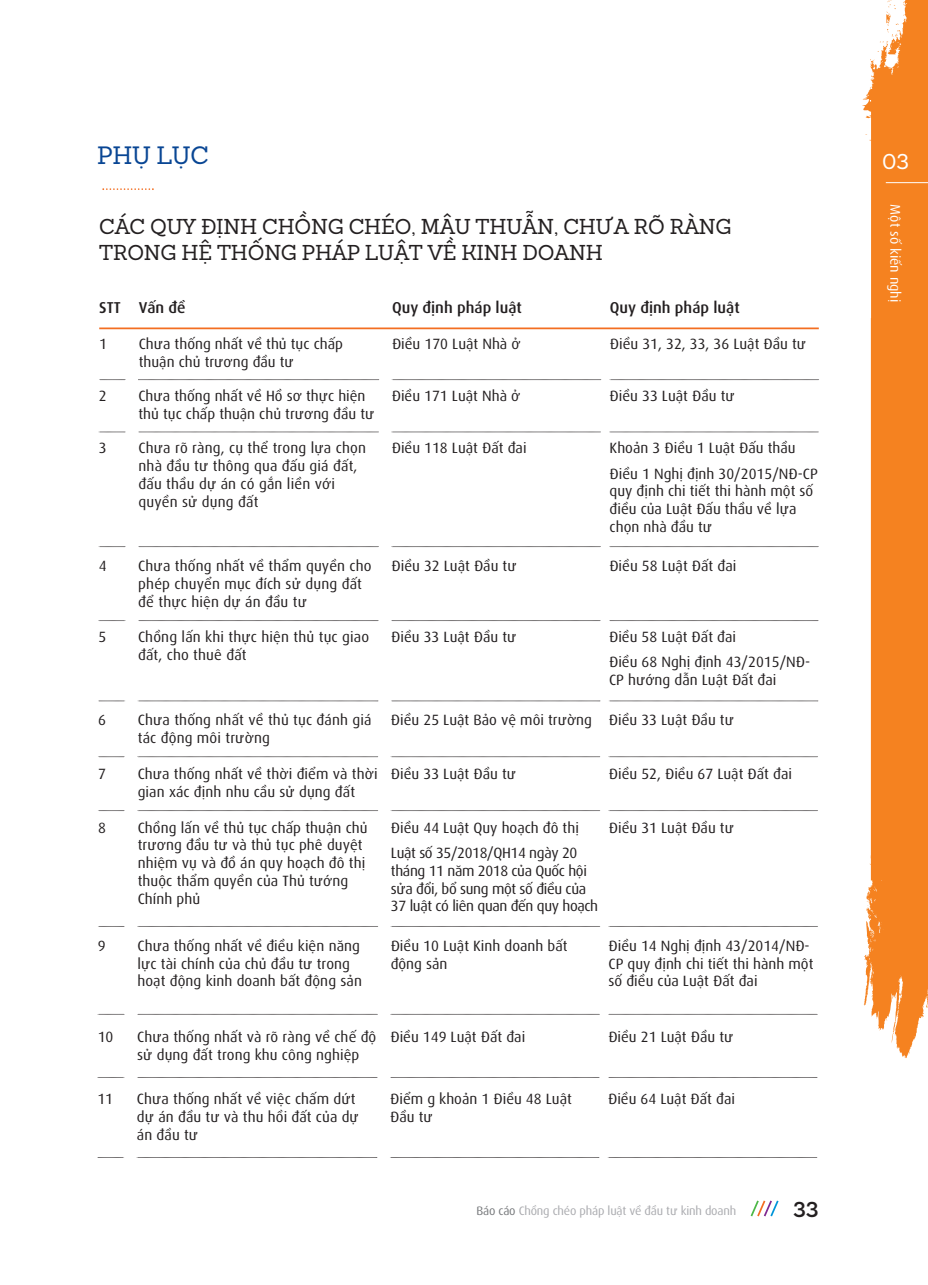
<style>
.page{position:relative;width:928px;height:1285px;background:#fff}
.page>*{position:absolute;margin:0;border:0;box-sizing:border-box;transform-origin:0 0}
.t1{font:24.5px "AG Sanchez Slab";letter-spacing:-.01em;color:#094694}
.t2{font:21px/25.2px "AG Sanchez Slab";letter-spacing:-.01em;color:#231f20}
.t3{font:600 21px "AG Sanchez Slab";color:#231f20}
.t4{font:21px "AG Sanchez Slab";color:#fff}
.t5{font:500 15.75px "AG Dax Pro";color:#231f20}
.t6{font:14.88px/17.8px "AG Dax Pro";color:#231f20}
.t7{font:14.88px/17.8px "AG Dax Pro";letter-spacing:-.025em;color:#231f20}
.t8{font:14px "AG Dax Pro";color:#fff}
.t9{font:12.25px "AG Dax Pro";letter-spacing:-.015em;color:#aaabaf}
.s1{color:#76787b}
</style>
<div class="page">
<svg style="left:750px;top:1200px;width:29px;height:17px"></svg>
<svg style="left:102px;top:188px;width:52px;height:2px"></svg>
<hr style="left:99px;top:327px;width:720px;height:2px;background:#f36e21">
<svg style="left:99px;top:379px;width:27px;height:1px"></svg>
<svg style="left:138px;top:379px;width:242px;height:1px"></svg>
<svg style="left:392px;top:379px;width:209px;height:1px"></svg>
<svg style="left:609px;top:379px;width:210px;height:1px"></svg>
<svg style="left:99px;top:432px;width:27px;height:1px"></svg>
<svg style="left:138px;top:432px;width:241px;height:1px"></svg>
<svg style="left:391px;top:432px;width:210px;height:1px"></svg>
<svg style="left:609px;top:432px;width:210px;height:1px"></svg>
<svg style="left:99px;top:546px;width:27px;height:1px"></svg>
<svg style="left:138px;top:546px;width:241px;height:1px"></svg>
<svg style="left:391px;top:546px;width:210px;height:1px"></svg>
<svg style="left:609px;top:546px;width:210px;height:1px"></svg>
<svg style="left:98px;top:620px;width:28px;height:1px"></svg>
<svg style="left:138px;top:620px;width:241px;height:1px"></svg>
<svg style="left:391px;top:620px;width:210px;height:1px"></svg>
<svg style="left:609px;top:620px;width:210px;height:1px"></svg>
<svg style="left:98px;top:701px;width:27px;height:1px"></svg>
<svg style="left:138px;top:701px;width:241px;height:1px"></svg>
<svg style="left:391px;top:701px;width:210px;height:1px"></svg>
<svg style="left:609px;top:701px;width:209px;height:1px"></svg>
<svg style="left:98px;top:756px;width:27px;height:1px"></svg>
<svg style="left:137px;top:756px;width:241px;height:1px"></svg>
<svg style="left:391px;top:756px;width:209px;height:1px"></svg>
<svg style="left:608px;top:756px;width:210px;height:1px"></svg>
<svg style="left:98px;top:810px;width:27px;height:1px"></svg>
<svg style="left:137px;top:810px;width:241px;height:1px"></svg>
<svg style="left:391px;top:810px;width:209px;height:1px"></svg>
<svg style="left:608px;top:810px;width:210px;height:1px"></svg>
<svg style="left:98px;top:926px;width:27px;height:1px"></svg>
<svg style="left:137px;top:926px;width:241px;height:1px"></svg>
<svg style="left:391px;top:926px;width:209px;height:1px"></svg>
<svg style="left:608px;top:926px;width:210px;height:1px"></svg>
<svg style="left:98px;top:1014px;width:27px;height:1px"></svg>
<svg style="left:137px;top:1014px;width:241px;height:1px"></svg>
<svg style="left:390px;top:1014px;width:210px;height:1px"></svg>
<svg style="left:608px;top:1014px;width:210px;height:1px"></svg>
<svg style="left:97px;top:1077px;width:28px;height:1px"></svg>
<svg style="left:137px;top:1077px;width:241px;height:1px"></svg>
<svg style="left:390px;top:1077px;width:210px;height:1px"></svg>
<svg style="left:608px;top:1077px;width:210px;height:1px"></svg>
<svg style="left:97px;top:1157px;width:27px;height:1px"></svg>
<svg style="left:137px;top:1157px;width:241px;height:1px"></svg>
<svg style="left:390px;top:1157px;width:210px;height:1px"></svg>
<svg style="left:608px;top:1157px;width:209px;height:1px"></svg>
<svg style="left:862px;top:0;width:66px;height:1058px;fill:#f58220"></svg>
<svg style="left:877px;top:0;width:27px;height:52px"></svg>
<svg style="left:866px;top:901px;width:3px;height:7px"></svg>
<hr style="left:885px;top:182px;width:43px;height:1px;background:#fff">
<h1 class="t1" style="left:97px;top:146px;width:113px">PHỤ LỤC</h1>
<h2 class="t2" style="left:99px;top:217px;width:634px">CÁC QUY ĐỊNH CHỒNG CHÉO, MÂU THUẪN, CHƯA RÕ RÀNG<br>TRONG HỆ THỐNG PHÁP LUẬT VỀ KINH DOANH</h2>
<p class="t5" style="left:99px;top:299px;width:88px">STT Vấn đề</p>
<p class="t5" style="left:392px;top:299px;width:131px">Quy định pháp luật</p>
<p class="t5" style="left:610px;top:299px;width:131px">Quy định pháp luật</p>
<p class="t6" style="left:139px;top:335px;width:206px">Chưa thống nhất về thủ tục chấp thuận chủ trương đầu tư</p>
<p class="t6" style="left:99px;top:335px;width:9px">1</p>
<p class="t6" style="left:392px;top:335px;width:130px">Điều 170 Luật Nhà ở</p>
<p class="t6" style="left:610px;top:335px;width:198px">Điều 31, 32, 33, 36 Luật Đầu tư</p>
<p class="t6" style="left:138px;top:387px;width:237px">Chưa thống nhất về Hồ sơ thực hiện thủ tục chấp thuận chủ trương đầu tư</p>
<p class="t6" style="left:99px;top:387px;width:9px">2</p>
<p class="t6" style="left:392px;top:387px;width:130px">Điều 171 Luật Nhà ở</p>
<p class="t6" style="left:609px;top:387px;width:127px">Điều 33 Luật Đầu tư</p>
<p class="t6" style="left:138px;top:439px;width:229px">Chưa rõ ràng, cụ thể trong lựa chọn nhà đầu tư thông qua đấu giá đất, đấu thầu dự án có gắn liền với quyền sử dụng đất</p>
<p class="t6" style="left:99px;top:439px;width:9px">3</p>
<p class="t6" style="left:392px;top:439px;width:136px">Điều 118 Luật Đất đai</p>
<p class="t6" style="left:609px;top:435px;width:210px;line-height:25.4px">Khoản 3 Điều 1 Luật Đấu thầu<br>Điều 1 Nghị định 30/2015/NĐ-CP</p>
<p class="t6" style="left:609px;top:482px;width:205px">quy định chi tiết thi hành một số điều của Luật Đấu thầu về lựa chọn nhà đầu tư</p>
<p class="t6" style="left:138px;top:557px;width:235px">Chưa thống nhất về thẩm quyền cho phép chuyển mục đích sử dụng đất để thực hiện dự án đầu tư</p>
<p class="t6" style="left:99px;top:557px;width:9px">4</p>
<p class="t6" style="left:391px;top:557px;width:127px">Điều 32 Luật Đầu tư</p>
<p class="t6" style="left:609px;top:557px;width:128px">Điều 58 Luật Đất đai</p>
<p class="t6" style="left:98px;top:628px;width:9px">5</p>
<p class="t6" style="left:391px;top:628px;width:127px">Điều 33 Luật Đầu tư</p>
<p class="t6" style="left:609px;top:624px;width:203px;line-height:25.4px">Điều 58 Luật Đất đai<br>Điều 68 Nghị định 43/2015/NĐ-</p>
<p class="t6" style="left:609px;top:671px;width:169px">CP hướng dẫn Luật Đất đai</p>
<p class="t6" style="left:138px;top:711px;width:235px">Chưa thống nhất về thủ tục đánh giá tác động môi trường</p>
<p class="t6" style="left:138px;top:628px;width:233px">Chồng lấn khi thực hiện thủ tục giao đất, cho thuê đất</p>
<p class="t6" style="left:98px;top:711px;width:9px">6</p>
<p class="t6" style="left:391px;top:711px;width:344px">Điều 25 Luật Bảo vệ môi trường Điều 33 Luật Đầu tư</p>
<p class="t6" style="left:138px;top:765px;width:241px">Chưa thống nhất về thời điểm và thời gian xác định nhu cầu sử dụng đất</p>
<p class="t6" style="left:98px;top:765px;width:9px">7</p>
<p class="t6" style="left:391px;top:765px;width:127px">Điều 33 Luật Đầu tư</p>
<p class="t6" style="left:609px;top:765px;width:185px">Điều 52, Điều 67 Luật Đất đai</p>
<p class="t6" style="left:138px;top:818px;width:231px">Chồng lấn về thủ tục chấp thuận chủ trương đầu tư và thủ tục phê duyệt nhiệm vụ và đồ án quy hoạch đô thị thuộc thẩm quyền của Thủ tướng<br>Chính phủ</p>
<p class="t6" style="left:609px;top:818px;width:127px">Điều 31 Luật Đầu tư</p>
<p class="t6" style="left:98px;top:818px;width:9px">8</p>
<p class="t6" style="left:391px;top:815px;width:189px;line-height:25.4px">Điều 44 Luật Quy hoạch đô thị<br>Luật số 35/2018/QH14 ngày 20</p>
<p class="t7" style="left:391px;top:862px;width:209px">tháng 11 năm 2018 của Quốc hội sửa đổi, bổ sung một số điều của<br>37 luật có liên quan đến quy hoạch</p>
<p class="t6" style="left:98px;top:936px;width:9px">9</p>
<p class="t6" style="left:391px;top:936px;width:178px">Điều 10 Luật Kinh doanh bất động sản</p>
<p class="t6" style="left:608px;top:936px;width:206px">Điều 14 Nghị định 43/2014/NĐ-<br>CP quy định chi tiết thi hành một số điều của Luật Đất đai</p>
<p class="t6" style="left:137px;top:936px;width:226px">Chưa thống nhất về điều kiện năng lực tài chính của chủ đầu tư trong hoạt động kinh doanh bất động sản</p>
<p class="t6" style="left:98px;top:1028px;width:17px">10</p>
<p class="t6" style="left:390px;top:1028px;width:136px">Điều 149 Luật Đất đai</p>
<p class="t6" style="left:608px;top:1028px;width:127px">Điều 21 Luật Đầu tư</p>
<p class="t6" style="left:137px;top:1028px;width:241px">Chưa thống nhất và rõ ràng về chế độ sử dụng đất trong khu công nghiệp</p>
<p class="t6" style="left:97px;top:1090px;width:17px">11</p>
<p class="t6" style="left:390px;top:1090px;width:183px">Điểm g khoản 1 Điều 48 Luật<br>Đầu tư</p>
<p class="t6" style="left:608px;top:1090px;width:128px">Điều 64 Luật Đất đai</p>
<p class="t6" style="left:137px;top:1090px;width:223px">Chưa thống nhất về việc chấm dứt dự án đầu tư và thu hồi đất của dự án đầu tư</p>
<p class="t9" style="left:476px;top:1204px;width:261px"><span class="s1">Báo cáo</span> Chồng chéo pháp luật về đầu tư kinh doanh</p>
<h2 class="t3" style="left:793px;top:1201px;width:27px">33</h2>
<h2 class="t4" style="left:882px;top:154px;width:28px">03</h2>
<p class="t8" style="left:903px;top:204px;width:99px;rotate:90deg">Một số kiến nghị</p>
</div>
